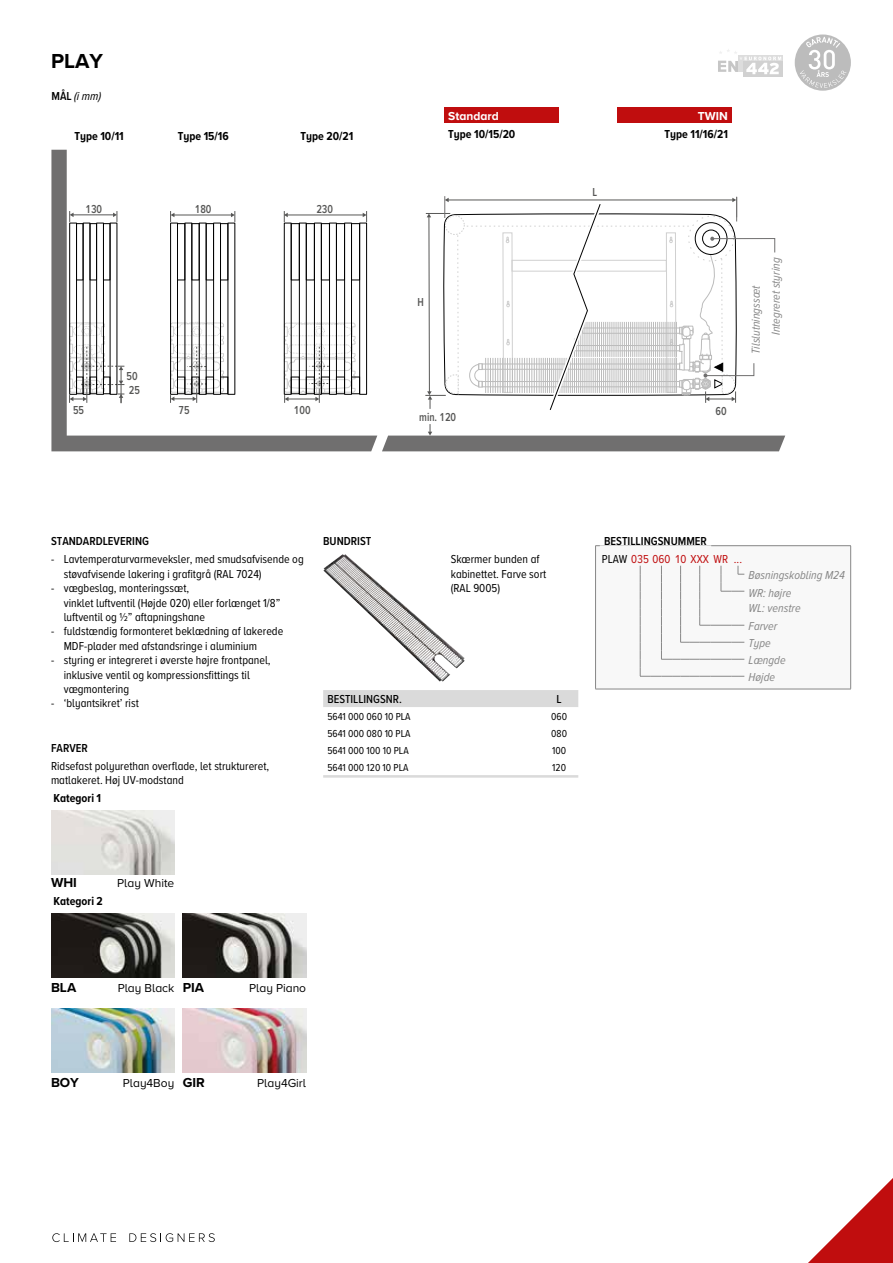
<style>
.page{position:relative;width:893px;height:1263px;background:#fff}
.page>*{position:absolute;margin:0;border:0;box-sizing:border-box;transform-origin:0 0}
.t1{font:700 21px "Proxima Nova";color:#000}
.t2{font:700 13.5px "Proxima Nova";color:#000}
.t3{font:12px/14.4px "Proxima Nova Cond";color:#000}
.t4{font:italic 12px/18.3px "Proxima Nova Cond";color:#878787}
.t5{font:700 12px "Proxima Nova Cond";color:#000}
.t6{font:600 12px/17.1px "Proxima Nova Cond";color:#000}
.t7{font:12px "Proxima Nova";color:#000}
.t8{font:600 12px/14.7px "Proxima Nova Cond";color:#575756;scale:.9 1}
.t9{font:500 12px "Proxima Nova Cond";color:#000}
.t10{font:700 12px "Proxima Nova";color:#fff}
.t11{font:italic 12px "Proxima Nova Cond";color:#000}
.t12{font:10.5px "Proxima Nova Cond";color:#000}
.s1{font-weight:600;font-style:normal}
.s2{font-weight:700;font-size:13.5px}
.s3{font-weight:400}
.s4{font-weight:400;color:#c00d0e}
</style>
<div class="page">
<svg style="left:51px;top:150px;width:734px;height:301px"></svg>
<div style="left:103px;top:223px;width:7px;height:57px;border:1px solid #000"></div>
<div style="left:110px;top:223px;width:7px;height:172px;border:1px solid #000"></div>
<div style="left:90px;top:223px;width:7px;height:57px;border:1px solid #000"></div>
<div style="left:96px;top:223px;width:8px;height:172px;border:1px solid #000"></div>
<div style="left:76px;top:223px;width:7px;height:57px;border:1px solid #000"></div>
<div style="left:83px;top:223px;width:7px;height:172px;border:1px solid #000"></div>
<div style="left:69px;top:223px;width:8px;height:172px;border:1px solid #000"></div>
<div style="left:220px;top:223px;width:8px;height:57px;border:1px solid #000"></div>
<div style="left:228px;top:223px;width:7px;height:172px;border:1px solid #000"></div>
<div style="left:220px;top:377px;width:8px;height:17px;border:1px solid #000"></div>
<div style="left:206px;top:223px;width:8px;height:57px;border:1px solid #000"></div>
<div style="left:213px;top:223px;width:8px;height:172px;border:1px solid #000"></div>
<div style="left:192px;top:223px;width:7px;height:57px;border:1px solid #000"></div>
<div style="left:199px;top:223px;width:7px;height:172px;border:1px solid #000"></div>
<div style="left:177px;top:223px;width:8px;height:57px;border:1px solid #000"></div>
<div style="left:185px;top:223px;width:7px;height:172px;border:1px solid #000"></div>
<div style="left:170px;top:223px;width:8px;height:172px;border:1px solid #000"></div>
<div style="left:359px;top:223px;width:8px;height:172px;border:1px solid #000"></div>
<div style="left:351px;top:223px;width:9px;height:57px;border:1px solid #000"></div>
<div style="left:336px;top:223px;width:9px;height:57px;border:1px solid #000"></div>
<div style="left:344px;top:223px;width:8px;height:172px;border:1px solid #000"></div>
<div style="left:321px;top:223px;width:9px;height:57px;border:1px solid #000"></div>
<div style="left:329px;top:223px;width:8px;height:172px;border:1px solid #000"></div>
<div style="left:306px;top:223px;width:9px;height:57px;border:1px solid #000"></div>
<div style="left:314px;top:223px;width:8px;height:172px;border:1px solid #000"></div>
<div style="left:291px;top:223px;width:9px;height:57px;border:1px solid #000"></div>
<div style="left:299px;top:223px;width:8px;height:172px;border:1px solid #000"></div>
<div style="left:351px;top:377px;width:9px;height:17px;border:1px solid #000"></div>
<div style="left:284px;top:223px;width:7px;height:172px;border:1px solid #000"></div>
<hr style="left:73px;top:215px;width:41px;height:1px;background:#575756">
<svg style="left:69px;top:211px;width:5px;height:11px"></svg>
<svg style="left:113px;top:211px;width:5px;height:11px"></svg>
<hr style="left:174px;top:215px;width:58px;height:1px;background:#575756">
<svg style="left:170px;top:211px;width:4px;height:11px"></svg>
<svg style="left:231px;top:211px;width:5px;height:11px"></svg>
<hr style="left:287px;top:215px;width:76px;height:1px;background:#575756">
<svg style="left:284px;top:211px;width:4px;height:11px"></svg>
<svg style="left:363px;top:211px;width:4px;height:11px"></svg>
<svg style="left:170px;top:322px;width:54px;height:81px"></svg>
<svg style="left:284px;top:322px;width:72px;height:81px"></svg>
<svg style="left:69px;top:322px;width:55px;height:81px"></svg>
<svg style="left:428px;top:424px;width:4px;height:12px"></svg>
<svg style="left:425px;top:196px;width:350px;height:219px"></svg>
<svg style="left:52px;top:1233px;width:64px;height:9px"></svg>
<svg style="left:129px;top:1233px;width:86px;height:9px"></svg>
<svg style="left:808px;top:1178px;width:85px;height:85px"></svg>
<svg style="left:323px;top:690px;width:255px;height:88px"></svg>
<img style="left:323px;top:554px;width:142px;height:127px">
<img style="left:51px;top:811px;width:123px;height:64px">
<img style="left:51px;top:914px;width:123px;height:64px">
<img style="left:183px;top:914px;width:123px;height:64px">
<img style="left:51px;top:1009px;width:123px;height:64px">
<img style="left:183px;top:1009px;width:123px;height:64px">
<div style="left:596px;top:546px;width:255px;height:143px;background:#f8f8f8"></div>
<hr style="left:595px;top:546px;width:1px;height:143px;background:#878787">
<hr style="left:595px;top:545px;width:256px;height:1px;background:#878787">
<hr style="left:850px;top:546px;width:1px;height:143px;background:#878787">
<hr style="left:595px;top:689px;width:256px;height:1px;background:#878787">
<div style="left:600px;top:545px;width:111px;height:5px;background:#f8f8f8"></div>
<svg style="left:640px;top:566px;width:104px;height:111px"></svg>
<svg style="left:795px;top:35px;width:56px;height:56px"></svg>
<div style="left:826px;top:52px;width:6px;height:15px;background:#bcbcbc;border-radius:3px"></div>
<div style="left:738px;top:55px;width:45px;height:17px;background:#e5e5e5"></div>
<div style="left:743px;top:61px;width:40px;height:16px;background:#d1d1d1"></div>
<svg style="left:718px;top:50px;width:63px;height:24px"></svg>
<div style="left:444px;top:108px;width:115px;height:15px;background:#c00d0e"></div>
<div style="left:617px;top:108px;width:115px;height:15px;background:#c00d0e"></div>
<div style="left:751px;top:286px;width:8px;height:76px;background:#fff"></div>
<div style="left:771px;top:258px;width:8px;height:85px;background:#fff"></div>
<h1 class="t1" style="left:51px;top:45px;width:53px">PLAY</h1>
<p class="t11" style="left:51px;top:87px;width:51px"><span class="s1">MÅL</span> (i mm)</p>
<p class="t10" style="left:448px;top:107px;width:52px">Standard</p>
<p class="t5" style="left:448px;top:125px;width:69px">Type 10/15/20</p>
<p class="t10" style="left:698px;top:107px;width:32px">TWIN</p>
<p class="t5" style="left:74px;top:127px;width:51px">Type 10/11</p>
<p class="t5" style="left:664px;top:125px;width:65px">Type 11/16/21</p>
<p class="t5" style="left:178px;top:127px;width:53px">Type 15/16</p>
<p class="t5" style="left:301px;top:127px;width:54px">Type 20/21</p>
<p class="t8" style="left:85px;top:201px;width:20px">130</p>
<p class="t8" style="left:195px;top:201px;width:20px">180</p>
<p class="t8" style="left:316px;top:201px;width:20px">230</p>
<p class="t8" style="left:127px;top:368px;width:16px">50<br>25</p>
<p class="t8" style="left:73px;top:402px;width:14px">55</p>
<p class="t8" style="left:179px;top:402px;width:14px">75</p>
<p class="t8" style="left:294px;top:402px;width:20px">100</p>
<p class="t8" style="left:418px;top:295px;width:9px">H</p>
<p class="t8" style="left:419px;top:410px;width:43px">min. 120</p>
<p class="t8" style="left:592px;top:184px;width:7px">L</p>
<p class="t8" style="left:715px;top:403px;width:14px">60</p>
<p class="t4" style="left:745px;top:335px;width:79px;line-height:19.8px;text-indent:-19px;rotate:-90deg">Tilslutningssæt<br>Integreret styring</p>
<p class="t6" style="left:51px;top:533px;width:99px">STANDARDLEVERING</p>
<p class="t3" style="left:64px;top:552px;width:241px;text-indent:-13px">- Lavtemperaturvarmeveksler, med smudsafvisende og støvafvisende lakering i grafitgrå (RAL 7024)</p>
<p class="t3" style="left:64px;top:581px;width:218px;text-indent:-13px">- vægbeslag, monteringssæt,<br>vinklet luftventil (Højde 020) eller forlænget 1/8” luftventil og ½” aftapningshane</p>
<p class="t3" style="left:64px;top:624px;width:221px;text-indent:-13px">- fuldstændig formonteret beklædning af lakerede<br>MDF-plader med afstandsringe i aluminium</p>
<p class="t3" style="left:64px;top:653px;width:208px;text-indent:-13px">- styring er integreret i øverste højre frontpanel, inklusive ventil og kompressionsfittings til vægmontering</p>
<p class="t3" style="left:51px;top:696px;width:89px">- ‘blyantsikret’ rist</p>
<p class="t6" style="left:51px;top:739px;width:38px">FARVER</p>
<p class="t3" style="left:51px;top:758px;width:220px">Ridsefast polyurethan overflade, let struktureret, matlakeret. Høj UV-modstand</p>
<p class="t5" style="left:54px;top:789px;width:49px">Kategori 1</p>
<p class="t6" style="left:323px;top:533px;width:50px">BUNDRIST</p>
<p class="t3" style="left:451px;top:552px;width:97px">Skærmer bunden af kabinettet. Farve sort (RAL 9005)</p>
<p class="t9" style="left:327px;top:690px;width:76px">BESTILLINGSNR.</p>
<p class="t9" style="left:557px;top:690px;width:7px">L</p>
<p class="t12" style="left:327px;top:708px;width:85px">5641 000 060 10 PLA</p>
<p class="t12" style="left:551px;top:708px;width:17px">060</p>
<p class="t12" style="left:327px;top:725px;width:85px">5641 000 080 10 PLA</p>
<p class="t12" style="left:551px;top:725px;width:17px">080</p>
<p class="t12" style="left:327px;top:742px;width:83px">5641 000 100 10 PLA</p>
<p class="t12" style="left:552px;top:742px;width:16px">100</p>
<p class="t12" style="left:327px;top:759px;width:83px">5641 000 120 10 PLA</p>
<p class="t12" style="left:552px;top:759px;width:15px">120</p>
<p class="t2" style="left:51px;top:873px;width:27px">WHI</p>
<p class="t7" style="left:117px;top:874px;width:59px">Play White</p>
<p class="t5" style="left:54px;top:892px;width:51px">Kategori 2</p>
<p class="t2" style="left:51px;top:977px;width:27px">BLA</p>
<p class="t7" style="left:118px;top:979px;width:88px">Play Black <span class="s2">PIA</span></p>
<p class="t7" style="left:249px;top:979px;width:58px">Play Piano</p>
<p class="t2" style="left:51px;top:1072px;width:29px">BOY</p>
<p class="t7" style="left:123px;top:1074px;width:84px">Play4Boy <span class="s2">GIR</span></p>
<p class="t7" style="left:257px;top:1074px;width:50px">Play4Girl</p>
<p class="t6" style="left:602px;top:533px;width:142px">BESTILLINGSNUMMER<br><span class="s3">PLAW</span> <span class="s4">035 060 10 XXX WR ...</span></p>
<p class="t4" style="left:749px;top:565px;width:98px">Bøsningskobling M24<br>WR: højre</p>
<p class="t4" style="left:749px;top:598px;width:53px">WL: venstre<br>Farver</p>
<p class="t4" style="left:749px;top:634px;width:39px;line-height:17px">Type<br>Længde<br>Højde</p>
</div>
